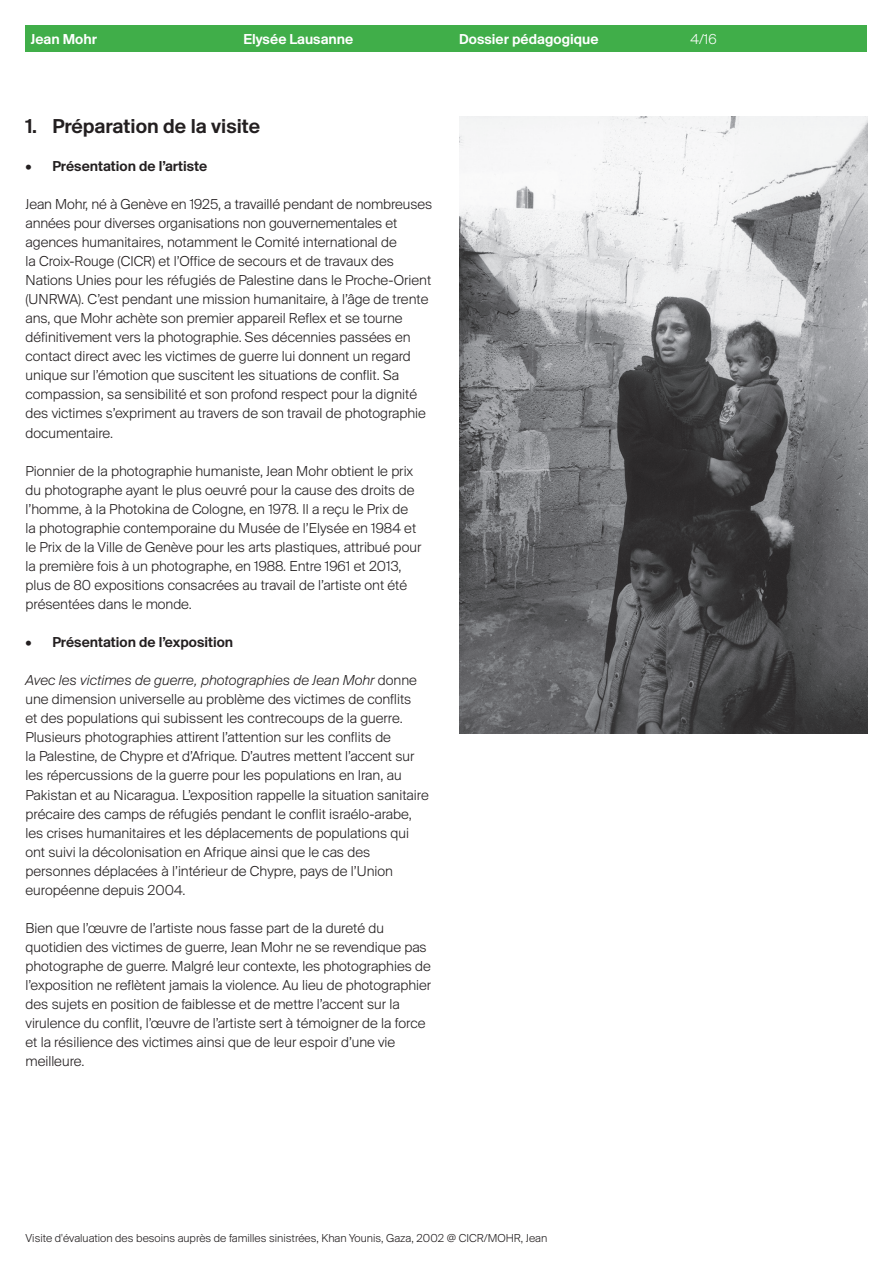
<style>
.page{position:relative;width:893px;height:1263px;background:#fff}
.page>*{position:absolute;margin:0;border:0;box-sizing:border-box;transform-origin:0 0}
.t1{font:21px "Suisse BP Intl Antique";color:#231f20}
.t2{font:300 15px/19px "Suisse BP Intl";color:#231f20}
.t3{font:15px "Suisse BP Intl Antique";color:#fff}
.t4{font:15px "Suisse BP Intl Antique";color:#231f20}
.t5{font:300 15px "Suisse BP Intl";color:#fff}
.t6{font:300 12px "Suisse BP Intl";color:#231f20}
.s1{font-style:italic}
</style>
<div class="page">
<div style="left:26px;top:26px;width:841px;height:26px;background:#40ae49"></div>
<img style="left:459px;top:117px;width:408px;height:616px">
<p class="t3" style="left:31px;top:30px;width:68px">Jean Mohr</p>
<p class="t3" style="left:243px;top:30px;width:111px">Elysée Lausanne</p>
<p class="t3" style="left:459px;top:30px;width:141px">Dossier pédagogique</p>
<p class="t5" style="left:690px;top:30px;width:28px">4/16</p>
<p class="t3" style="left:31px;top:33px;width:115px">Derrière le rideau</p>
<h1 class="t1" style="left:26px;top:113px;width:236px">1. Préparation de la visite</h1>
<p class="t4" style="left:26px;top:157px;width:183px">• Présentation de l’artiste</p>
<p class="t2" style="left:26px;top:194px;width:408px">Jean Mohr, né à Genève en 1925, a travaillé pendant de nombreuses années pour diverses organisations non gouvernementales et agences humanitaires, notamment le Comité international de<br>la Croix-Rouge (CICR) et l’Office de secours et de travaux des Nations Unies pour les réfugiés de Palestine dans le Proche-Orient (UNRWA). C’est pendant une mission humanitaire, à l’âge de trente ans, que Mohr achète son premier appareil Reflex et se tourne définitivement vers la photographie. Ses décennies passées en contact direct avec les victimes de guerre lui donnent un regard unique sur l’émotion que suscitent les situations de conflit. Sa compassion, sa sensibilité et son profond respect pour la dignité des victimes s’expriment au travers de son travail de photographie documentaire.</p>
<p class="t2" style="left:26px;top:461px;width:397px">Pionnier de la photographie humaniste, Jean Mohr obtient le prix du photographe ayant le plus oeuvré pour la cause des droits de l’homme, à la Photokina de Cologne, en 1978. Il a reçu le Prix de la photographie contemporaine du Musée de l’Elysée en 1984 et le Prix de la Ville de Genève pour les arts plastiques, attribué pour la première fois à un photographe, en 1988. Entre 1961 et 2013, plus de 80 expositions consacrées au travail de l’artiste ont été présentées dans le monde.</p>
<p class="t4" style="left:26px;top:633px;width:209px">• Présentation de l’exposition</p>
<p class="t2" style="left:26px;top:670px;width:405px"><span class="s1">Avec les victimes de guerre, photographies de Jean Mohr</span> donne une dimension universelle au problème des victimes de conflits<br>et des populations qui subissent les contrecoups de la guerre.<br>Plusieurs photographies attirent l’attention sur les conflits de<br>la Palestine, de Chypre et d’Afrique. D’autres mettent l’accent sur les répercussions de la guerre pour les populations en Iran, au Pakistan et au Nicaragua. L’exposition rappelle la situation sanitaire précaire des camps de réfugiés pendant le conflit israélo-arabe, les crises humanitaires et les déplacements de populations qui ont suivi la décolonisation en Afrique ainsi que le cas des personnes déplacées à l’intérieur de Chypre, pays de l’Union européenne depuis 2004.</p>
<p class="t2" style="left:26px;top:918px;width:407px">Bien que l’œuvre de l’artiste nous fasse part de la dureté du quotidien des victimes de guerre, Jean Mohr ne se revendique pas photographe de guerre. Malgré leur contexte, les photographies de l’exposition ne reflètent jamais la violence. Au lieu de photographier des sujets en position de faiblesse et de mettre l’accent sur la virulence du conflit, l’œuvre de l’artiste sert à témoigner de la force et la résilience des victimes ainsi que de leur espoir d’une vie meilleure.</p>
<p class="t6" style="left:26px;top:1231px;width:523px">Visite d'évaluation des besoins auprès de familles sinistrées, Khan Younis, Gaza, 2002 @ CICR/MOHR, Jean</p>
</div>
